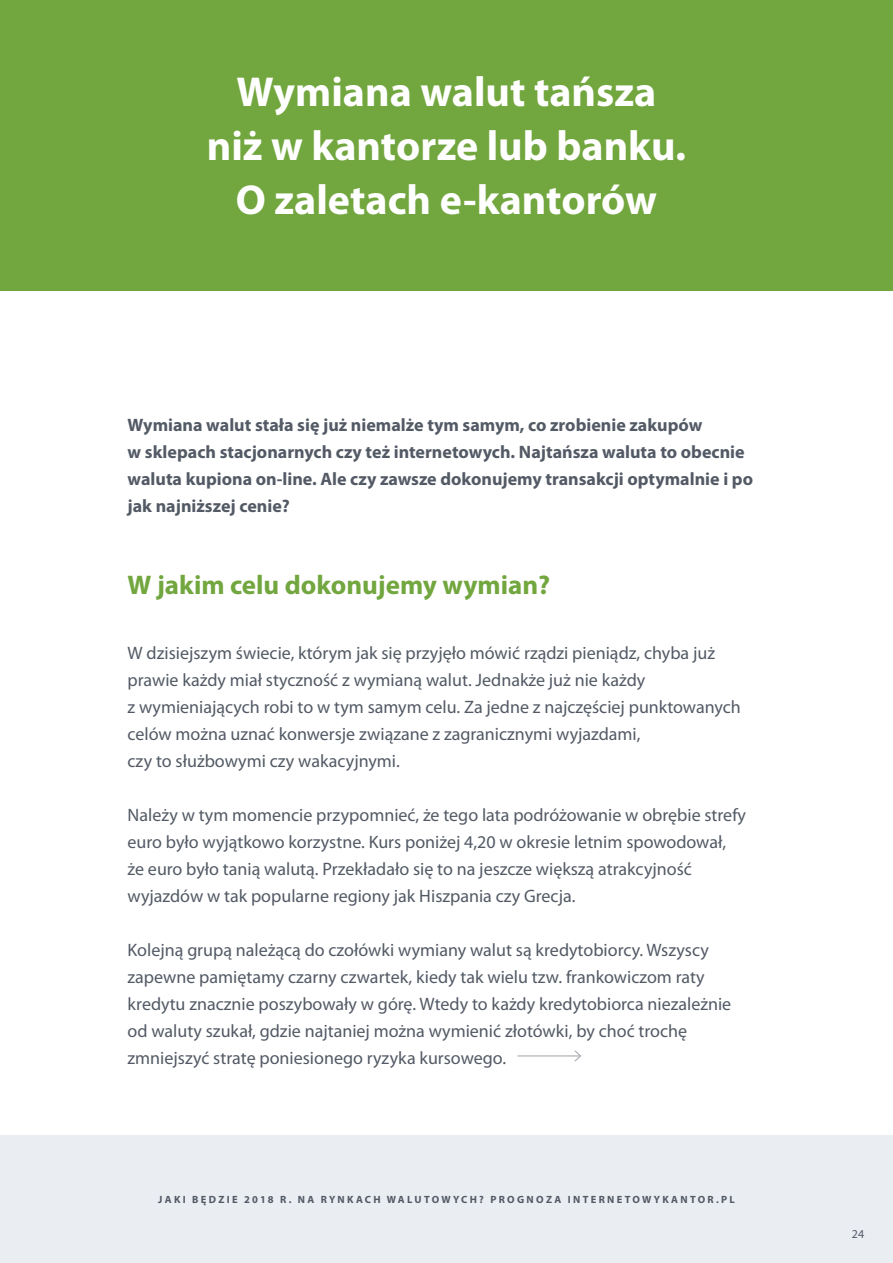
<style>
.page{position:relative;width:893px;height:1263px;background:#fff}
.page>*{position:absolute;margin:0;border:0;box-sizing:border-box;transform-origin:0 0}
.t1{font:700 42px/54px "Myriad Pro";color:#fff;text-align:center}
.t2{font:700 27px "Myriad Pro";color:#72a63e}
.t3{font:18px/27px "Myriad Pro";color:#535a65}
.t4{font:700 18px/27px "Myriad Pro";color:#535a65}
.t5{font:12px "Myriad Pro";color:#535a65}
.t6{font:700 10.5px "Myriad Pro";letter-spacing:.22em;color:#535a65}
</style>
<div class="page">
<div style="left:0;top:0;width:893px;height:291px;background:#72a63e"></div>
<div style="left:0;top:1135px;width:893px;height:128px;background:#eaedf2"></div>
<hr style="left:517px;top:1055px;width:63px;height:1px;background:#a9acb2">
<svg style="left:573px;top:1050px;width:8px;height:12px"></svg>
<h1 class="t1" style="left:207px;top:65px;width:481px">Wymiana walut tańsza niż w kantorze lub banku.<br>O zaletach e-kantorów</h1>
<p class="t4" style="left:128px;top:411px;width:627px">Wymiana walut stała się już niemalże tym samym, co zrobienie zakupów<br>w sklepach stacjonarnych czy też internetowych. Najtańsza waluta to obecnie waluta kupiona on-line. Ale czy zawsze dokonujemy transakcji optymalnie i po jak najniższej cenie?</p>
<h2 class="t2" style="left:128px;top:570px;width:424px">W jakim celu dokonujemy wymian?</h2>
<p class="t3" style="left:128px;top:640px;width:615px">W dzisiejszym świecie, którym jak się przyjęło mówić rządzi pieniądz, chyba już prawie każdy miał styczność z wymianą walut. Jednakże już nie każdy<br>z wymieniających robi to w tym samym celu. Za jedne z najczęściej punktowanych celów można uznać konwersje związane z zagranicznymi wyjazdami,<br>czy to służbowymi czy wakacyjnymi.</p>
<p class="t3" style="left:128px;top:802px;width:620px">Należy w tym momencie przypomnieć, że tego lata podróżowanie w obrębie strefy euro było wyjątkowo korzystne. Kurs poniżej 4,20 w okresie letnim spowodował, że euro było tanią walutą. Przekładało się to na jeszcze większą atrakcyjność wyjazdów w tak popularne regiony jak Hiszpania czy Grecja.</p>
<p class="t3" style="left:128px;top:937px;width:605px">Kolejną grupą należącą do czołówki wymiany walut są kredytobiorcy. Wszyscy zapewne pamiętamy czarny czwartek, kiedy tak wielu tzw. frankowiczom raty kredytu znacznie poszybowały w górę. Wtedy to każdy kredytobiorca niezależnie od waluty szukał, gdzie najtaniej można wymienić złotówki, by choć trochę zmniejszyć stratę poniesionego ryzyka kursowego.</p>
<p class="t6" style="left:158px;top:1193px;width:578px">JAKI BĘDZIE 2018 R. NA RYNKACH WALUTOWYCH? PROGNOZA INTERNETOWYKANTOR.PL</p>
<p class="t5" style="left:852px;top:1227px;width:14px">24</p>
</div>
